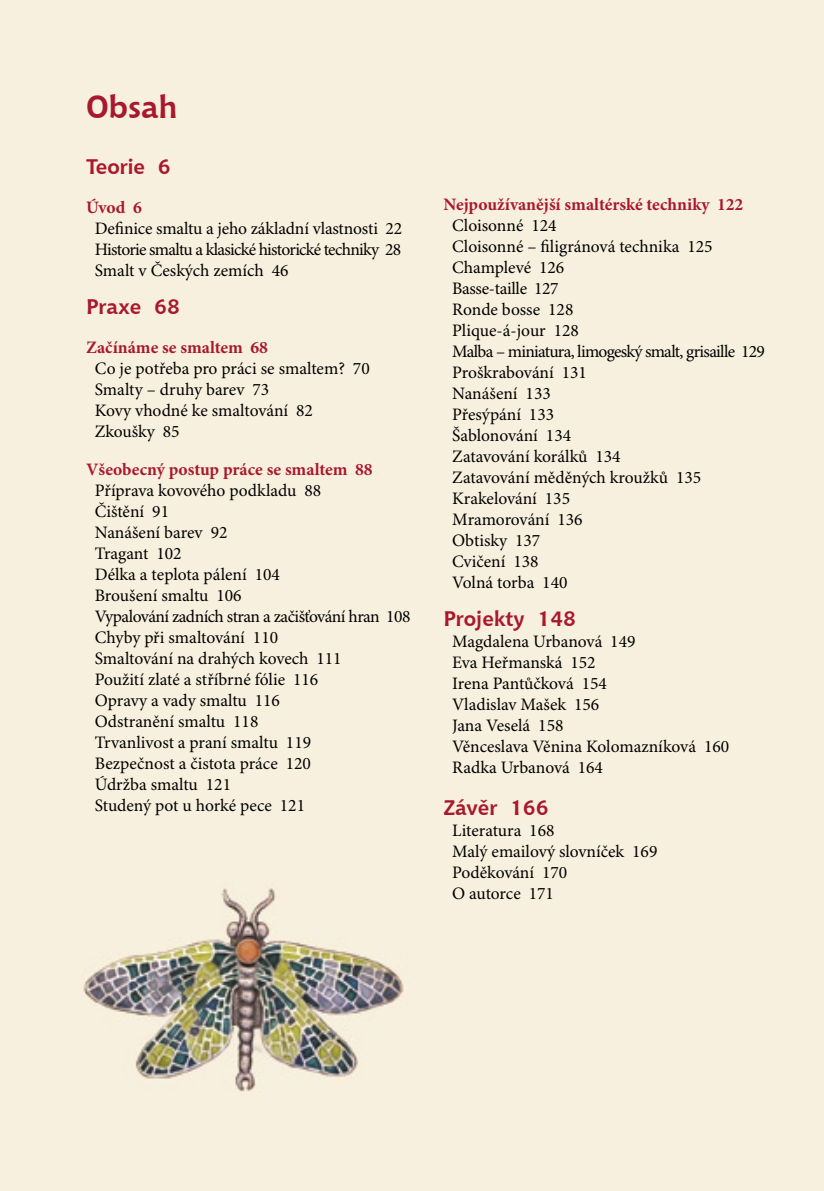
<style>
.page{position:relative;width:824px;height:1191px;background:#fff}
.page>*{position:absolute;margin:0;border:0;box-sizing:border-box;transform-origin:0 0}
.t1{font:700 31.5px "Chianti BT";color:#a9192d}
.t2{font:700 21px "Chianti BT";color:#a9192d}
.t3{font:17.5px/21px "Minion Pro";letter-spacing:-.005em;color:#000}
.t4{font:700 17.5px "Minion Pro";color:#a9192d}
</style>
<div class="page">
<div style="left:0;top:0;width:823px;height:1191px;background:#f8f0de"></div>
<img style="left:83px;top:888px;width:321px;height:204px">
<h1 class="t1" style="left:86px;top:85px;width:93px">Obsah</h1>
<p class="t2" style="left:86px;top:152px;width:86px">Teorie 6</p>
<p class="t4" style="left:86px;top:197px;width:57px">Úvod 6</p>
<p class="t3" style="left:95px;top:218px;width:309px;text-align:justify">Definice smaltu a jeho základní vlastnosti 22<br>Historie smaltu a klasické historické techniky 28<br>Smalt v Českých zemích 46</p>
<p class="t2" style="left:86px;top:292px;width:95px">Praxe 68</p>
<p class="t4" style="left:86px;top:337px;width:183px">Začínáme se smaltem 68</p>
<p class="t3" style="left:95px;top:358px;width:276px">Co je potřeba pro práci se smaltem? 70<br>Smalty – druhy barev 73<br>Kovy vhodné ke smaltování 82<br>Zkoušky 85</p>
<p class="t4" style="left:86px;top:459px;width:288px">Všeobecný postup práce se smaltem 88</p>
<p class="t3" style="left:95px;top:481px;width:317px">Příprava kovového podkladu 88<br>Čištění 91<br>Nanášení barev 92<br>Tragant 102<br>Délka a teplota pálení 104<br>Broušení smaltu 106<br>Vypalování zadních stran a začišťování hran 108<br>Chyby při smaltování 110<br>Smaltování na drahých kovech 111<br>Použití zlaté a stříbrné fólie 116<br>Opravy a vady smaltu 116<br>Odstranění smaltu 118<br>Trvanlivost a praní smaltu 119<br>Bezpečnost a čistota práce 120<br>Údržba smaltu 121<br>Studený pot u horké pece 121</p>
<p class="t4" style="left:443px;top:193px;width:301px">Nejpoužívanější smaltérské techniky 122</p>
<p class="t3" style="left:452px;top:215px;width:314px">Cloisonné 124<br>Cloisonné – filigránová technika 125<br>Champlevé 126<br>Basse-taille 127<br>Ronde bosse 128<br>Plique-á-jour 128<br>Malba – miniatura, limogeský smalt, grisaille 129<br>Proškrabování 131<br>Nanášení 133<br>Přesýpání 133<br>Šablonování 134<br>Zatavování korálků 134<br>Zatavování měděných kroužků 135<br>Krakelování 135<br>Mramorování 136<br>Obtisky 137<br>Cvičení 138<br>Volná torba 140</p>
<p class="t2" style="left:443px;top:604px;width:134px">Projekty 148</p>
<p class="t3" style="left:452px;top:632px;width:278px">Magdalena Urbanová 149<br>Eva Heřmanská 152<br>Irena Pantůčková 154<br>Vladislav Mašek 156<br>Jana Veselá 158<br>Věnceslava Věnina Kolomazníková 160<br>Radka Urbanová 164</p>
<p class="t2" style="left:443px;top:793px;width:107px">Závěr 166</p>
<p class="t3" style="left:452px;top:821px;width:207px">Literatura 168<br>Malý emailový slovníček 169<br>Poděkování 170<br>O autorce 171</p>
</div>
